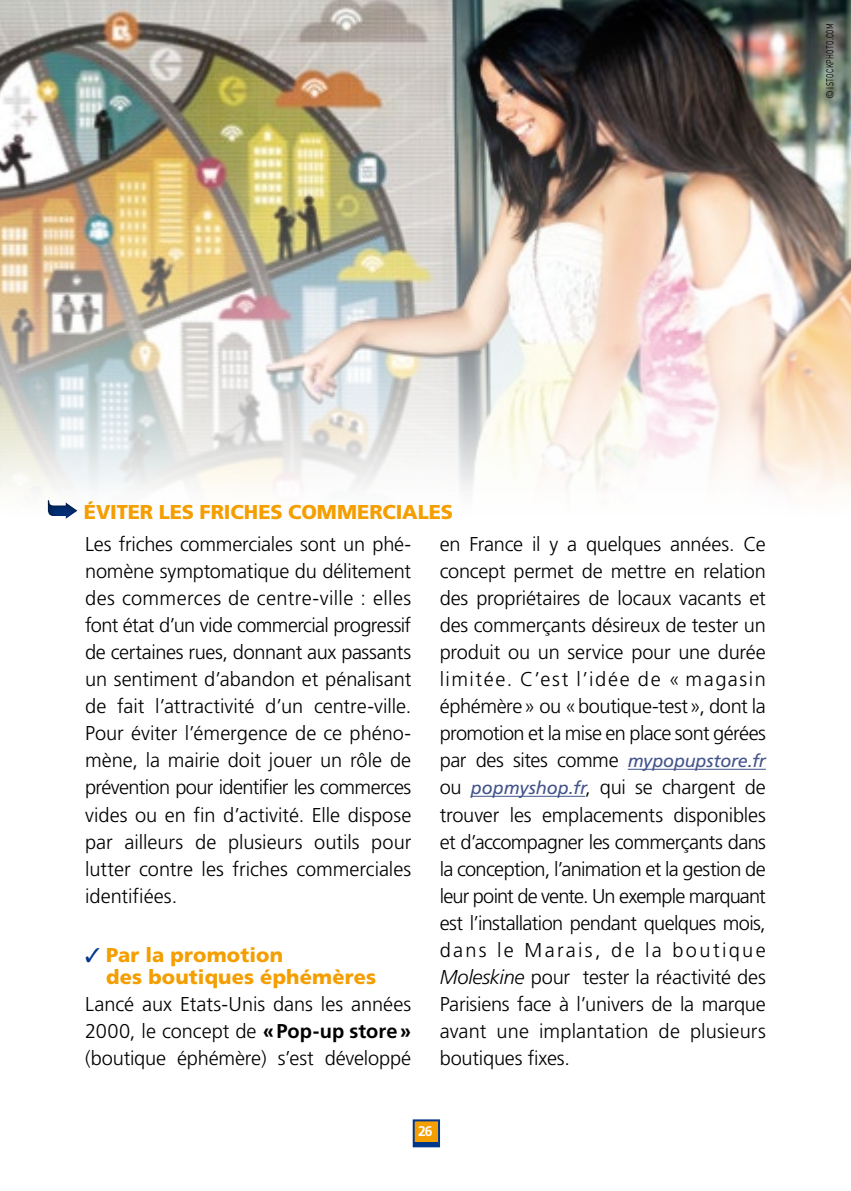
<style>
.page{position:relative;width:851px;height:1191px;background:#fff}
.page>*{position:absolute;margin:0;border:0;box-sizing:border-box;transform-origin:0 0}
.txtcourant{font:300 20px/27px "Frutiger";color:#000;text-align:justify}
.proposition{font:900 20px/22px "Frutiger";letter-spacing:.01em;color:#f49e00}
.Inter_jaune{font:900 20px "Frutiger";letter-spacing:-.005em;color:#f49e00}
.t1{font:700 14px "Frutiger";color:#fff}
.ABCD{font:10px "DIN";letter-spacing:.03em;color:#000}
.s1{color:#00378b}
.s2{font-weight:700}
.s3{font-weight:400;font-style:italic;font-size:18px;color:#43548c}
.s4{font-style:italic}
</style>
<div class="page">
<img style="left:0;top:0;width:850px;height:490px">
<div style="left:414px;top:1121px;width:24px;height:22px;background:#f49e00"></div>
<div style="left:414px;top:1142px;width:24px;height:5px;background:#00378b"></div>
<div style="left:412px;top:1119px;width:28px;height:28px;border:2px solid #00378b"></div>
<hr style="left:627px;top:769px;width:138px;height:1px;background:#43548c">
<hr style="left:471px;top:796px;width:114px;height:1px;background:#43548c">
<div style="left:44px;top:496px;width:34px;height:24px;background:#000;opacity:.6"></div>
<p class="ABCD" style="left:823px;top:99px;width:77px;rotate:-90deg">© ISTOCKPHOTO.COM</p>
<p class="Inter_jaune" style="left:84px;top:500px;width:370px">ÉVITER LES FRICHES COMMERCIALES</p>
<p class="txtcourant" style="left:85px;top:531px;width:328px">Les friches commerciales sont un phé&shy;nomène symptomatique du délitement des commerces de centre-ville : elles font état d’un vide commercial progressif de certaines rues, donnant aux passants un sentiment d’abandon et pénalisant de fait l’attractivité d’un centre-ville.<br>Pour éviter l’émergence de ce phéno&shy;mène, la mairie doit jouer un rôle de prévention pour identifier les commerces vides ou en fin d’activité. Elle dispose par ailleurs de plusieurs outils pour lutter contre les friches commerciales identifiées.</p>
<p class="proposition" style="left:106px;top:943px;width:271px;text-indent:-21px"><span class="s1">✓</span> Par la promotion<br>des boutiques éphémères</p>
<p class="txtcourant" style="left:85px;top:990px;width:327px">Lancé aux Etats-Unis dans les années 2000, le concept de <span class="s2">«Pop-up store» </span>(boutique éphémère) s’est développé</p>
<p class="txtcourant" style="left:439px;top:531px;width:328px">en France il y a quelques années. Ce concept permet de mettre en relation des propriétaires de locaux vacants et des commerçants désireux de tester un produit ou un service pour une durée limitée. C’est l’idée de « magasin éphémère» ou «boutique-test», dont la promotion et la mise en place sont gérées par des sites comme <span class="s3">mypopupstore.fr </span>ou <span class="s3">popmyshop.fr</span>, qui se chargent de trouver les emplacements disponibles et d’accompagner les commerçants dans la conception, l’animation et la gestion de leur point de vente. Un exemple marquant est l’installation pendant quelques mois, dans le Marais, de la boutique <span class="s4">Moleskine</span> pour tester la réactivité des Parisiens face à l’univers de la marque avant une implantation de plusieurs boutiques fixes.</p>
<p class="t1" style="left:418px;top:1123px;width:16px">26</p>
</div>
